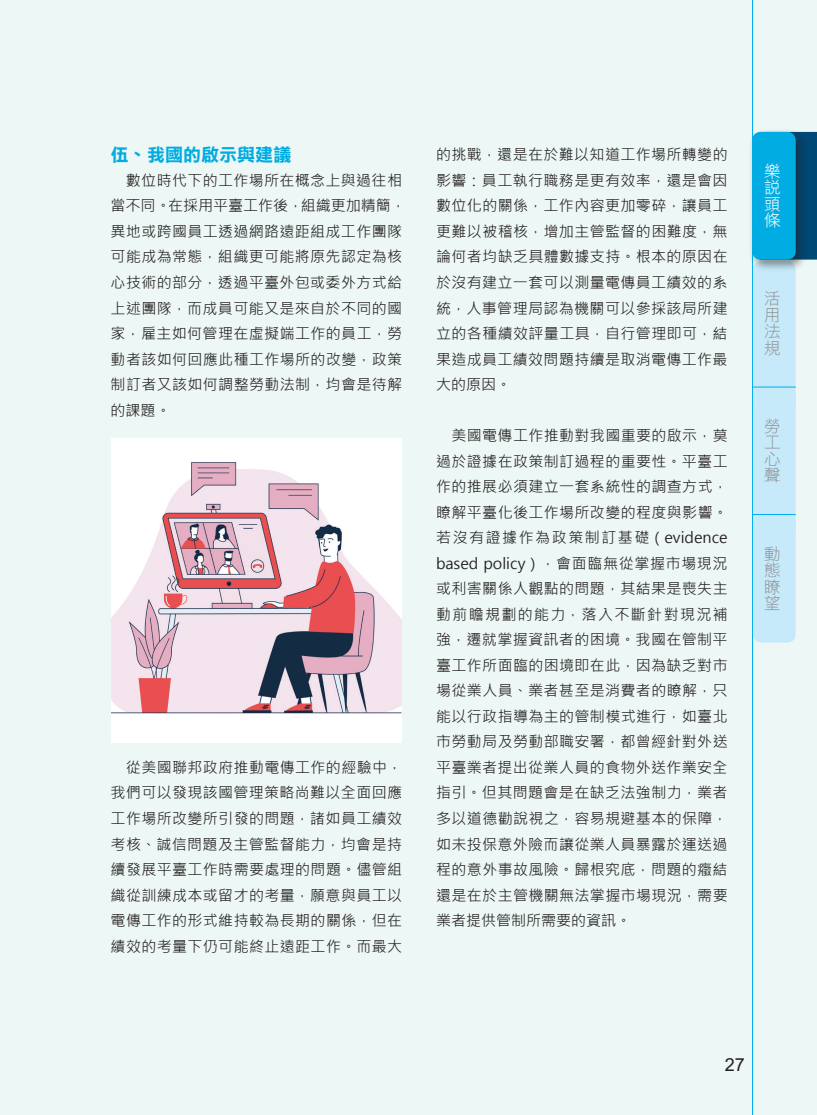
<style>
.page{position:relative;width:817px;height:1115px;background:#fff}
.page>*{position:absolute;margin:0;border:0;box-sizing:border-box;transform-origin:0 0}
.t1{font:18px "DF Li Hei Bd WIN BF";color:#00ace1}
.t2{font:18px "Arial";color:#231f20}
.t3{font:16.5px/16.5px "DF Hei Lt HK BF";color:#939598;text-align:justify}
.t4{font:16.5px/16.5px "DF Hei Lt HK BF";color:#fff;text-align:justify}
.t5{font:15px/25.5px "Microsoft Jheng Hei";letter-spacing:.025em;color:#231f20;text-align:justify}
</style>
<div class="page">
<div style="left:0;top:0;width:816px;height:1114px;background:#edf7f5"></div>
<svg style="left:808px;top:132px;width:8px;height:127px"></svg>
<div style="left:753px;top:261px;width:42px;height:152px;background:#c6eafa;border-radius:9px"></div>
<div style="left:753px;top:387px;width:42px;height:149px;background:#c6eafa;border-radius:9px"></div>
<div style="left:753px;top:514px;width:42px;height:128px;background:#c6eafa;border-radius:9px"></div>
<hr style="left:752px;top:0;width:1px;height:1114px;background:#00aeef">
<div style="left:747px;top:128px;width:61px;height:144px;background:#231f20;opacity:.5"></div>
<div style="left:752px;top:132px;width:43px;height:127px;background:#00ace1;border-radius:9px"></div>
<hr style="left:752px;top:386px;width:43px;height:1px;background:#00aeef">
<hr style="left:752px;top:514px;width:43px;height:1px;background:#00aeef">
<img style="left:111px;top:438px;width:290px;height:304px">
<p class="t1" style="left:111px;top:146px;width:182px">伍、我國的啟示與建議</p>
<p class="t5" style="left:111px;top:168px;width:297px;text-align:left;text-indent:15px">數位時代下的工作場所在概念上與過往相當不同。在採用平臺工作後，組織更加精簡，異地或跨國員工透過網路遠距組成工作團隊可能成為常態，組織更可能將原先認定為核心技術的部分，透過平臺外包或委外方式給上述團隊，而成員可能又是來自於不同的國家，雇主如何管理在虛擬端工作的員工，勞動者該如何回應此種工作場所的改變，政策制訂者又該如何調整勞動法制，均會是待解的課題。</p>
<p class="t5" style="left:111px;top:754px;width:293px;text-indent:15px">從美國聯邦政府推動電傳工作的經驗中，我們可以發現該國管理策略尚難以全面回應工作場所改變所引發的問題，諸如員工績效考核、誠信問題及主管監督能力，均會是持續發展平臺工作時需要處理的問題。儘管組織從訓練成本或留才的考量，願意與員工以電傳工作的形式維持較為長期的關係，但在績效的考量下仍可能終止遠距工作。而最大</p>
<p class="t5" style="left:436px;top:142px;width:293px">的挑戰，還是在於難以知道工作場所轉變的影響：員工執行職務是更有效率，還是會因數位化的關係，工作內容更加零碎，讓員工更難以被稽核，增加主管監督的困難度，無論何者均缺乏具體數據支持。根本的原因在於沒有建立一套可以測量電傳員工績效的系統，人事管理局認為機關可以參採該局所建立的各種績效評量工具，自行管理即可，結果造成員工績效問題持續是取消電傳工作最大的原因。</p>
<p class="t5" style="left:436px;top:423px;width:293px;text-indent:15px">美國電傳工作推動對我國重要的啟示，莫過於證據在政策制訂過程的重要性。平臺工作的推展必須建立一套系統性的調查方式，瞭解平臺化後工作場所改變的程度與影響。若沒有證據作為政策制訂基礎（evidence based policy），會面臨無從掌握市場現況或利害關係人觀點的問題，其結果是喪失主動前瞻規劃的能力，落入不斷針對現況補強，遷就掌握資訊者的困境。我國在管制平臺工作所面臨的困境即在此，因為缺乏對市場從業人員、業者甚至是消費者的瞭解，只能以行政指導為主的管制模式進行，如臺北市勞動局及勞動部職安署，都曾經針對外送平臺業者提出從業人員的食物外送作業安全指引。但其問題會是在缺乏法強制力，業者多以道德勸說視之，容易規避基本的保障，如未投保意外險而讓從業人員暴露於運送過程的意外事故風險。歸根究底，問題的癥結還是在於主管機關無法掌握市場現況，需要業者提供管制所需要的資訊。</p>
<p class="t4" style="left:764px;top:162px;width:18px">樂說頭條</p>
<p class="t3" style="left:764px;top:290px;width:17px">活用法規</p>
<p class="t3" style="left:764px;top:417px;width:17px">勞工心聲</p>
<p class="t3" style="left:764px;top:545px;width:18px">動態瞭望</p>
<p class="t2" style="left:724px;top:1051px;width:22px">27</p>
</div>
